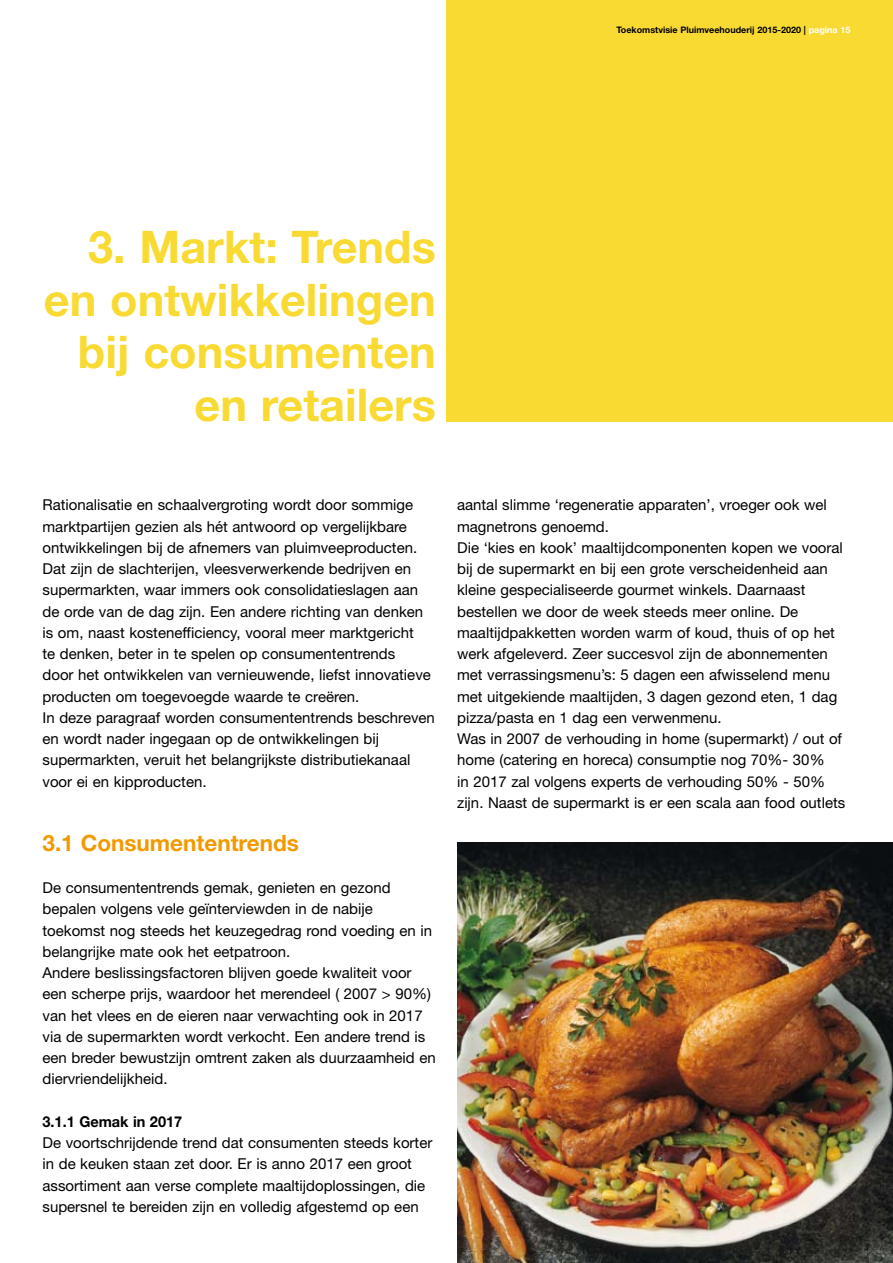
<style>
.page{position:relative;width:893px;height:1263px;background:#fff}
.page>*{position:absolute;margin:0;border:0;box-sizing:border-box;transform-origin:0 0}
.t1{font:700 45px/52.7px "Helvetica Neue";color:#f9da33;text-align:right}
.t2{font:700 22.5px "Helvetica Neue";color:#f39900}
.t3{font:15px/21.3px "Helvetica Neue";color:#000}
.t4{font:700 15px "Helvetica Neue";color:#000}
.t5{font:700 9px "Helvetica Neue";color:#000}
.s1{color:#fff}
</style>
<div class="page">
<div style="left:446px;top:0;width:447px;height:421px;background:#f9da33"></div>
<img style="left:457px;top:842px;width:436px;height:421px">
<p class="t5" style="left:616px;top:24px;width:236px">Toekomstvisie Pluimveehouderij 2015-2020 | <span class="s1">pagina 15</span></p>
<h1 class="t1" style="left:44px;top:220px;width:393px">3. Markt: Trends en ontwikkelingen bij consumenten en retailers</h1>
<p class="t3" style="left:43px;top:494px;width:394px">Rationalisatie en schaalvergroting wordt door sommige marktpartijen gezien als hét antwoord op vergelijkbare ontwikkelingen bij de afnemers van pluimveeproducten.<br>Dat zijn de slachterijen, vleesverwerkende bedrijven en supermarkten, waar immers ook consolidatieslagen aan de orde van de dag zijn. Een andere richting van denken is om, naast kostenefficiency, vooral meer marktgericht<br>te denken, beter in te spelen op consumententrends<br>door het ontwikkelen van vernieuwende, liefst innovatieve producten om toegevoegde waarde te creëren.<br>In deze paragraaf worden consumententrends beschreven en wordt nader ingegaan op de ontwikkelingen bij supermarkten, veruit het belangrijkste distributiekanaal voor ei en kipproducten.</p>
<h2 class="t2" style="left:43px;top:828px;width:258px">3.1 Consumententrends</h2>
<p class="t3" style="left:43px;top:877px;width:395px">De consumententrends gemak, genieten en gezond bepalen volgens vele geïnterviewden in de nabije toekomst nog steeds het keuzegedrag rond voeding en in belangrijke mate ook het eetpatroon.<br>Andere beslissingsfactoren blijven goede kwaliteit voor een scherpe prijs, waardoor het merendeel ( 2007 &gt; 90%) van het vlees en de eieren naar verwachting ook in 2017 via de supermarkten wordt verkocht. Een andere trend is een breder bewustzijn omtrent zaken als duurzaamheid en diervriendelijkheid.</p>
<p class="t4" style="left:43px;top:1112px;width:141px">3.1.1 Gemak in 2017</p>
<p class="t3" style="left:43px;top:1132px;width:391px">De voortschrijdende trend dat consumenten steeds korter in de keuken staan zet door. Er is anno 2017 een groot assortiment aan verse complete maaltijdoplossingen, die supersnel te bereiden zijn en volledig afgestemd op een</p>
<p class="t3" style="left:457px;top:494px;width:390px">aantal slimme ‘regeneratie apparaten’, vroeger ook wel magnetrons genoemd.<br>Die ‘kies en kook’ maaltijdcomponenten kopen we vooral bij de supermarkt en bij een grote verscheidenheid aan kleine gespecialiseerde gourmet winkels. Daarnaast bestellen we door de week steeds meer online. De maaltijdpakketten worden warm of koud, thuis of op het werk afgeleverd. Zeer succesvol zijn de abonnementen met verrassingsmenu’s: 5 dagen een afwisselend menu met uitgekiende maaltijden, 3 dagen gezond eten, 1 dag pizza/pasta en 1 dag een verwenmenu.<br>Was in 2007 de verhouding in home (supermarkt) / out of home (catering en horeca) consumptie nog 70%- 30%<br>in 2017 zal volgens experts de verhouding 50% - 50% zijn. Naast de supermarkt is er een scala aan food outlets</p>
</div>
